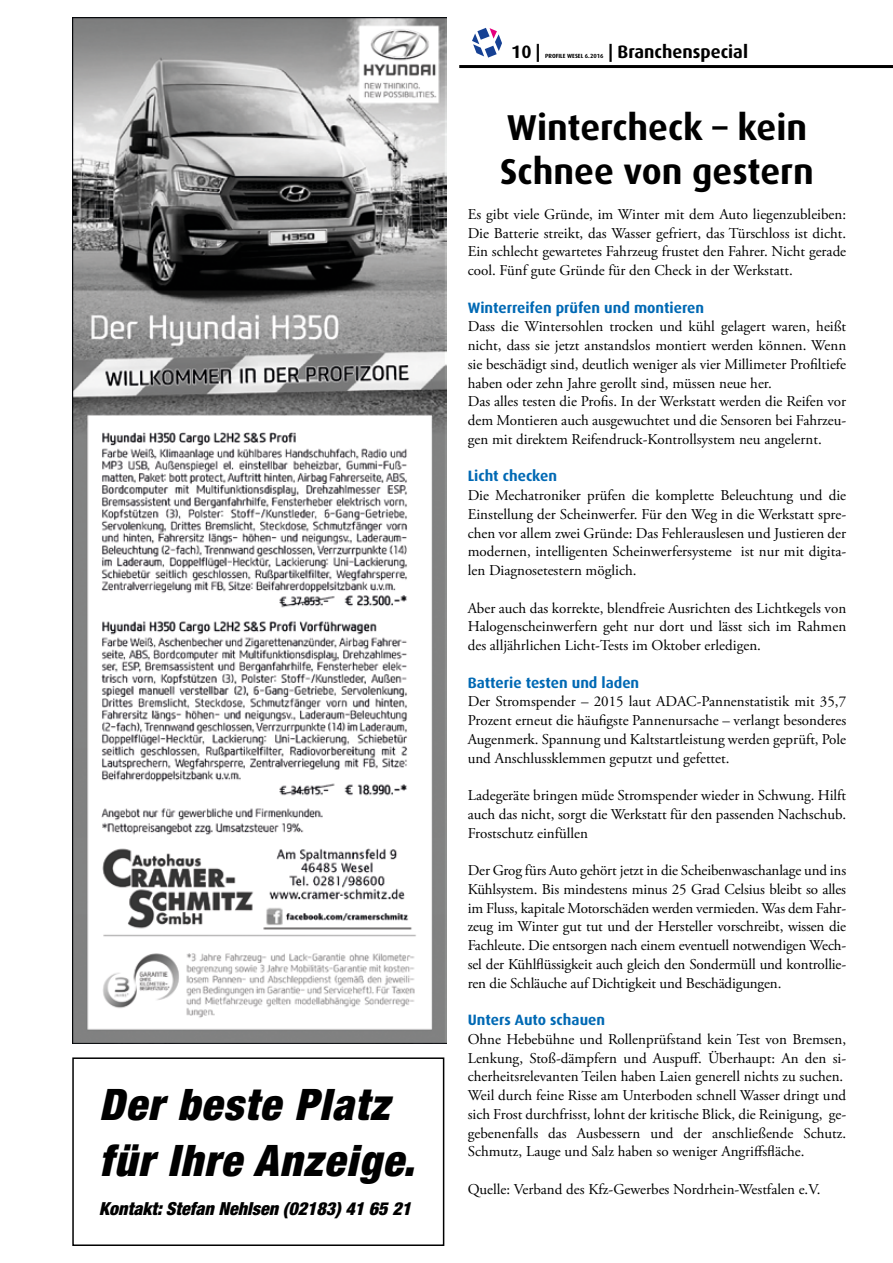
<style>
.page{position:relative;width:893px;height:1263px;background:#fff}
.page>*{position:absolute;margin:0;border:0;box-sizing:border-box;transform-origin:0 0}
.t1{font:italic 900 condensed 43.5px/56.4px "Helvetica Neue LT Std";letter-spacing:.03em;color:#000}
.t2{font:700 36px/43.2px "Dax";color:#000}
.t3{font:italic 900 condensed 18px "Helvetica Neue LT Std";color:#000}
.t4{font:700 18px "Dax";color:#000}
.t5{font:15px/18.8px "Adobe Garamond Pro";color:#000;text-align:justify}
.t6{font:700 15px "Dax";color:#0069b4}
.t7{font:700 6px "Dax";color:#000}
</style>
<div class="page">
<hr style="left:459px;top:65px;width:434px;height:3px;background:#000">
<svg style="left:472px;top:28px;width:30px;height:30px"></svg>
<div style="left:72px;top:1057px;width:372px;height:189px;border:2px solid #000"></div>
<img style="left:72px;top:17px;width:374px;height:1026px">
<h1 class="t1" style="left:99px;top:1076px;width:317px">Der beste Platz für Ihre Anzeige.</h1>
<p class="t3" style="left:99px;top:1197px;width:313px">Kontakt: Stefan Nehlsen (02183) 41 65 21</p>
<p class="t4" style="left:511px;top:41px;width:31px">10 |</p>
<p class="t7" style="left:545px;top:52px;width:60px">PROFILE WESEL 6.2016</p>
<p class="t4" style="left:608px;top:41px;width:141px">| Branchenspecial</p>
<h2 class="t2" style="left:500px;top:107px;width:315px">Wintercheck – kein<br>Schnee von gestern</h2>
<p class="t5" style="left:468px;top:205px;width:380px">Es gibt viele Gründe, im Winter mit dem Auto liegenzubleiben:<br>Die Batterie streikt, das Wasser gefriert, das Türschloss ist dicht.<br>Ein schlecht gewartetes Fahrzeug frustet den Fahrer. Nicht gerade cool. Fünf gute Gründe für den Check in der Werkstatt.</p>
<p class="t6" style="left:468px;top:299px;width:238px">Winterreifen prüfen und montieren</p>
<p class="t5" style="left:468px;top:318px;width:380px;text-align:left">Dass die Wintersohlen trocken und kühl gelagert waren, heißt nicht, dass sie jetzt anstandslos montiert werden können. Wenn sie beschädigt sind, deutlich weniger als vier Millimeter Profiltiefe haben oder zehn Jahre gerollt sind, müssen neue her.<br>Das alles testen die Profis. In der Werkstatt werden die Reifen vor dem Montieren auch ausgewuchtet und die Sensoren bei Fahrzeu&shy;gen mit direktem Reifendruck-Kontrollsystem neu angelernt.</p>
<p class="t6" style="left:468px;top:468px;width:91px">Licht checken</p>
<p class="t5" style="left:468px;top:486px;width:380px">Die Mechatroniker prüfen die komplette Beleuchtung und die Einstellung der Scheinwerfer. Für den Weg in die Werkstatt spre&shy;chen vor allem zwei Gründe: Das Fehlerauslesen und Justieren der modernen, intelligenten Scheinwerfersysteme ist nur mit digita&shy;len Diagnosetestern möglich.</p>
<p class="t5" style="left:468px;top:599px;width:380px">Aber auch das korrekte, blendfreie Ausrichten des Lichtkegels von Halogenscheinwerfern geht nur dort und lässt sich im Rahmen des alljährlichen Licht-Tests im Oktober erledigen.</p>
<p class="t6" style="left:468px;top:674px;width:173px">Batterie testen und laden</p>
<p class="t5" style="left:468px;top:693px;width:380px">Der Stromspender – 2015 laut ADAC-Pannenstatistik mit 35,7<br>Prozent erneut die häufigste Pannenursache – verlangt besonderes Augenmerk. Spannung und Kaltstartleistung werden geprüft, Pole und Anschlussklemmen geputzt und gefettet.</p>
<p class="t5" style="left:468px;top:786px;width:380px">Ladegeräte bringen müde Stromspender wieder in Schwung. Hilft auch das nicht, sorgt die Werkstatt für den passenden Nachschub.<br>Frostschutz einfüllen</p>
<p class="t5" style="left:468px;top:861px;width:380px">Der Grog fürs Auto gehört jetzt in die Scheibenwaschanlage und ins Kühlsystem. Bis mindestens minus 25 Grad Celsius bleibt so alles im Fluss, kapitale Motorschäden werden vermieden. Was dem Fahr&shy;zeug im Winter gut tut und der Hersteller vorschreibt, wissen die Fachleute. Die entsorgen nach einem eventuell notwendigen Wech&shy;sel der Kühlflüssigkeit auch gleich den Sondermüll und kontrollie&shy;ren die Schläuche auf Dichtigkeit und Beschädigungen.</p>
<p class="t6" style="left:468px;top:1011px;width:139px">Unters Auto schauen</p>
<p class="t5" style="left:468px;top:1030px;width:380px;text-align:left">Ohne Hebebühne und Rollenprüfstand kein Test von Bremsen, Lenkung, Stoß-dämpfern und Auspuff. Überhaupt: An den si&shy;cherheitsrelevanten Teilen haben Laien generell nichts zu suchen.<br>Weil durch feine Risse am Unterboden schnell Wasser dringt und sich Frost durchfrisst, lohnt der kritische Blick, die Reinigung, ge&shy;gebenenfalls das Ausbessern und der anschließende Schutz.<br>Schmutz, Lauge und Salz haben so weniger Angriffsfläche.</p>
<p class="t5" style="left:468px;top:1180px;width:354px">Quelle: Verband des Kfz-Gewerbes Nordrhein-Westfalen e.V.</p>
</div>
